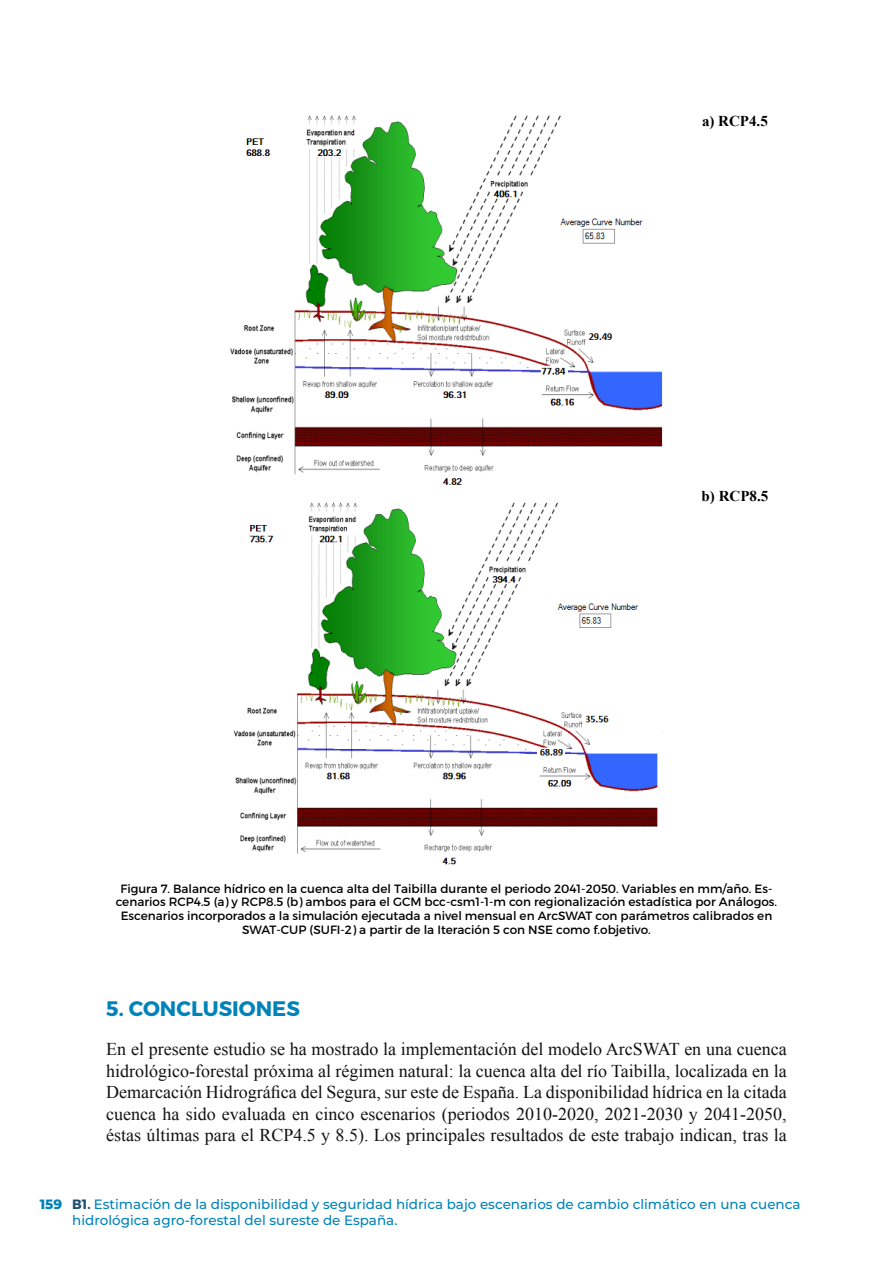
<style>
.page{position:relative;width:893px;height:1263px;background:#fff}
.page>*{position:absolute;margin:0;border:0;box-sizing:border-box;transform-origin:0 0}
.t1{font:700 21px "Montserrat";color:#0083b8}
.t2{font:18px/21.6px "Times New Roman";color:#121212;text-align:justify}
.t3{font:700 15px "Times New Roman";color:#000}
.t4{font:500 13.5px/16.2px "Montserrat";color:#0083b8}
.t5{font:800 13.5px "Montserrat";color:#0083b8}
.t6{font:12px/13.8px "Montserrat";color:#000;text-align:center}
.s1{font-weight:700;color:#1f506f}
</style>
<div class="page">
<img style="left:230px;top:115px;width:433px;height:370px">
<img style="left:233px;top:502px;width:425px;height:363px">
<p class="t3" style="left:702px;top:111px;width:67px">a) RCP4.5</p>
<p class="t3" style="left:702px;top:486px;width:68px">b) RCP8.5</p>
<p class="t6" style="left:116px;top:881px;width:663px">Figura 7. Balance hídrico en la cuenca alta del Taibilla durante el periodo 2041-2050. Variables en mm/año. Es&shy;cenarios RCP4.5 (a) y RCP8.5 (b) ambos para el GCM bcc-csm1-1-m con regionalización estadística por Análogos.<br>Escenarios incorporados a la simulación ejecutada a nivel mensual en ArcSWAT con parámetros calibrados en SWAT-CUP (SUFI-2) a partir de la Iteración 5 con NSE como f.objetivo.</p>
<p class="t1" style="left:106px;top:996px;width:195px">5. CONCLUSIONES</p>
<p class="t2" style="left:106px;top:1038px;width:682px">En el presente estudio se ha mostrado la implementación del modelo ArcSWAT en una cuenca hidrológico-forestal próxima al régimen natural: la cuenca alta del río Taibilla, localizada en la Demarcación Hidrográfica del Segura, sur este de España. La disponibilidad hídrica en la citada cuenca ha sido evaluada en cinco escenarios (periodos 2010-2020, 2021-2030 y 2041-2050, éstas últimas para el RCP4.5 y 8.5). Los principales resultados de este trabajo indican, tras la</p>
<p class="t5" style="left:40px;top:1194px;width:24px">159</p>
<p class="t4" style="left:72px;top:1196px;width:730px"><span class="s1">B1.</span> Estimación de la disponibilidad y seguridad hídrica bajo escenarios de cambio climático en una cuenca hidrológica agro-forestal del sureste de España.</p>
</div>
